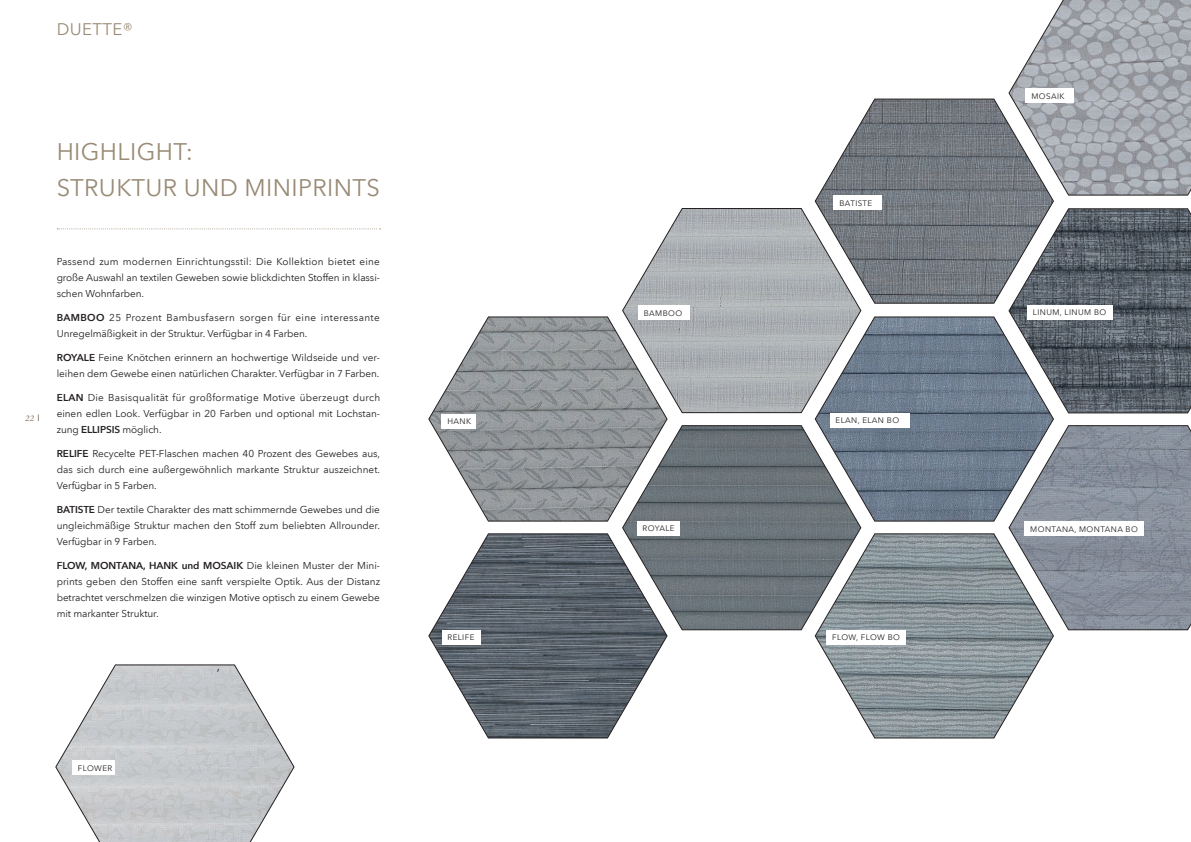
<style>
.page{position:relative;width:1191px;height:842px;background:#fff}
.page>*{position:absolute;margin:0;border:0;box-sizing:border-box;transform-origin:0 0}
.t1{font:24px/36px "Avenir Next LT Com";letter-spacing:.015em;color:#998a75}
.t2{font:16.8px "Avenir Next LT Com";letter-spacing:.025em;color:#998a75}
.t3{font:13px "Avenir Next LT Com";color:#231f20}
.t4{font:10px/16px "Avenir Next LT Com";letter-spacing:-.01em;color:#231f20;text-align:justify}
.t5{font:italic 600 9px "Garamond Premr Pro";color:#998a75}
.t6{font:8px "Avenir Next LT Com";letter-spacing:.05em;color:#231f20}
.s1{font-weight:600}
</style>
<div class="page">
<svg style="left:1008px;top:208px;width:183px;height:205px;background:#5a616a"></svg>
<svg style="left:1008px;top:425px;width:183px;height:205px;background:#888f9b"></svg>
<svg style="left:428px;top:317px;width:239px;height:204px"></svg>
<svg style="left:428px;top:533px;width:239px;height:205px"></svg>
<svg style="left:622px;top:425px;width:239px;height:205px;background:#757d82"></svg>
<svg style="left:622px;top:208px;width:239px;height:205px;background:#b4b7ba"></svg>
<svg style="left:815px;top:99px;width:238px;height:205px;background:#868b90"></svg>
<svg style="left:815px;top:317px;width:238px;height:204px;background:#7f8a98"></svg>
<svg style="left:55px;top:665px;width:239px;height:177px"></svg>
<svg style="left:815px;top:533px;width:238px;height:205px"></svg>
<div style="left:442px;top:630px;width:38px;height:14px;background:#fff"></div>
<div style="left:72px;top:761px;width:43px;height:14px;background:#fff"></div>
<div style="left:442px;top:414px;width:34px;height:14px;background:#fff"></div>
<div style="left:638px;top:306px;width:51px;height:14px;background:#fff"></div>
<div style="left:833px;top:196px;width:49px;height:14px;background:#fff"></div>
<svg style="left:1008px;top:0;width:183px;height:195px;background:#acb0b5"></svg>
<div style="left:1025px;top:89px;width:49px;height:14px;background:#fff"></div>
<div style="left:830px;top:413px;width:79px;height:14px;background:#fff"></div>
<div style="left:1027px;top:305px;width:85px;height:14px;background:#fff"></div>
<div style="left:1024px;top:522px;width:119px;height:14px;background:#fff"></div>
<div style="left:637px;top:521px;width:42px;height:14px;background:#fff"></div>
<div style="left:826px;top:630px;width:80px;height:14px;background:#fff"></div>
<svg style="left:57px;top:228px;width:323px;height:1px"></svg>
<h2 class="t2" style="left:57px;top:20px;width:78px">DUETTE®</h2>
<h1 class="t1" style="left:57px;top:134px;width:325px">HIGHLIGHT:<br>STRUKTUR UND MINIPRINTS</h1>
<p class="t5" style="left:25px;top:412px;width:10px">22</p>
<p class="t4" style="left:57px;top:253px;width:325px">Passend zum modernen Einrichtungsstil: Die Kollektion bietet eine große Auswahl an textilen Geweben sowie blickdichten Stoffen in klassi&shy;schen Wohnfarben.</p>
<p class="t4" style="left:57px;top:309px;width:324px"><span class="s1">BAMBOO</span> 25 Prozent Bambusfasern sorgen für eine interessante<br>Unregelmäßigkeit in der Struktur. Verfügbar in 4 Farben.</p>
<p class="t4" style="left:57px;top:349px;width:325px"><span class="s1">ROYALE</span> Feine Knötchen erinnern an hochwertige Wildseide und ver&shy;leihen dem Gewebe einen natürlichen Charakter. Verfügbar in 7 Farben.</p>
<p class="t4" style="left:57px;top:389px;width:325px"><span class="s1">ELAN</span> Die Basisqualität für großformatige Motive überzeugt durch einen edlen Look. Verfügbar in 20 Farben und optional mit Lochstan&shy;zung <span class="s1">ELLIPSIS</span> möglich.</p>
<p class="t4" style="left:57px;top:445px;width:325px"><span class="s1">RELIFE</span> Recycelte PET-Flaschen machen 40 Prozent des Gewebes aus, das sich durch eine außergewöhnlich markante Struktur auszeichnet.<br>Verfügbar in 5 Farben.</p>
<p class="t4" style="left:57px;top:501px;width:325px"><span class="s1">BATISTE</span> Der textile Charakter des matt schimmernde Gewebes und die ungleichmäßige Struktur machen den Stoff zum beliebten Allrounder.<br>Verfügbar in 9 Farben.</p>
<p class="t4" style="left:57px;top:557px;width:325px"><span class="s1">FLOW, MONTANA, HANK und MOSAIK</span> Die kleinen Muster der Mini&shy;prints geben den Stoffen eine sanft verspielte Optik. Aus der Distanz betrachtet verschmelzen die winzigen Motive optisch zu einem Gewebe mit markanter Struktur.</p>
<h3 class="t3" style="left:217px;top:658px;width:5px">,</h3>
<p class="t6" style="left:78px;top:763px;width:36px">FLOWER</p>
<p class="t6" style="left:447px;top:416px;width:25px">HANK</p>
<p class="t6" style="left:447px;top:632px;width:28px">RELIFE</p>
<p class="t6" style="left:643px;top:308px;width:40px">BAMBOO</p>
<p class="t6" style="left:839px;top:198px;width:34px">BATISTE</p>
<p class="t6" style="left:835px;top:416px;width:65px">ELAN, ELAN BO</p>
<p class="t6" style="left:1031px;top:91px;width:35px">MOSAIK</p>
<p class="t6" style="left:1033px;top:307px;width:75px">LINUM, LINUM BO</p>
<p class="t6" style="left:642px;top:524px;width:34px">ROYALE</p>
<p class="t6" style="left:1030px;top:524px;width:109px">MONTANA, MONTANA BO</p>
<p class="t6" style="left:832px;top:632px;width:69px">FLOW, FLOW BO</p>
</div>
